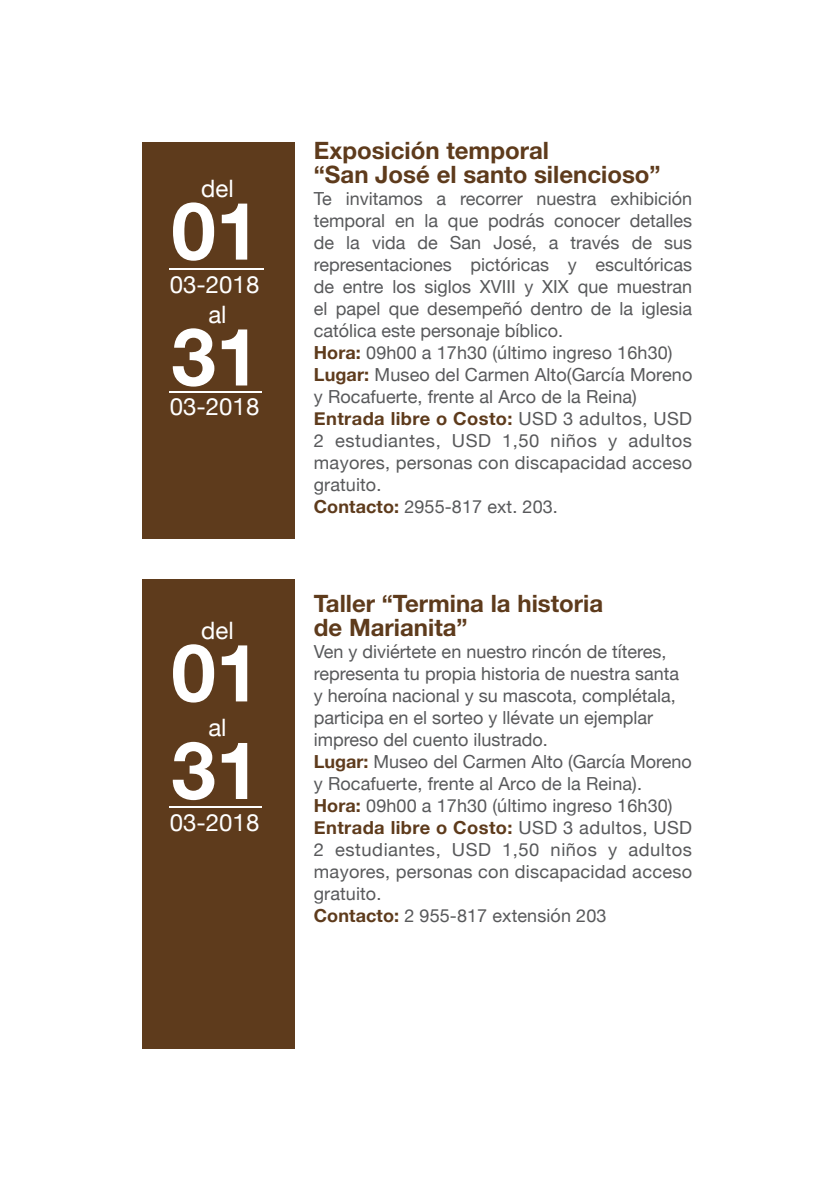
<style>
.page{position:relative;width:834px;height:1191px;background:#fff}
.page>*{position:absolute;margin:0;border:0;box-sizing:border-box;transform-origin:0 0}
.t1{font:700 80px/125.8px "Helvetica Neue LT Std";color:#fff}
.t2{font:700 24px/24px "Helvetica Neue LT Std";color:#5e3b1c}
.t3{font:24px "Helvetica Neue";color:#fff}
.t4{font:18px/22px "Helvetica Neue";color:#58595b}
.s1{font-weight:700;color:#5e3b1c}
</style>
<div class="page">
<div style="left:142px;top:142px;width:152px;height:397px;background:#5e3b1c"></div>
<hr style="left:170px;top:391px;width:92px;height:1px;background:#fff">
<div style="left:142px;top:579px;width:152px;height:470px;background:#5e3b1c"></div>
<hr style="left:170px;top:806px;width:92px;height:2px;background:#fff">
<hr style="left:170px;top:268px;width:94px;height:2px;background:#fff">
<h2 class="t3" style="left:201px;top:171px;width:34px">del</h2>
<h1 class="t1" style="left:171px;top:166px;width:90px">01<br>31</h1>
<h2 class="t3" style="left:170px;top:267px;width:91px">03-2018</h2>
<h2 class="t3" style="left:208px;top:297px;width:20px">al</h2>
<h2 class="t3" style="left:170px;top:389px;width:91px">03-2018</h2>
<h2 class="t3" style="left:201px;top:612px;width:34px">del</h2>
<h1 class="t1" style="left:171px;top:622px;width:90px;line-height:97.6px">01<br>31</h1>
<h2 class="t3" style="left:208px;top:710px;width:20px">al</h2>
<h2 class="t3" style="left:170px;top:805px;width:91px">03-2018</h2>
<h2 class="t2" style="left:314px;top:138px;width:348px">Exposición temporal<br>“San José el santo silencioso”</h2>
<p class="t4" style="left:314px;top:189px;width:380px">Te invitamos a recorrer nuestra exhibición temporal en la que podrás conocer detalles de la vida de San José, a través de sus representaciones pictóricas y escultóricas de entre los siglos XVIII y XIX que muestran el papel que desempeñó dentro de la iglesia católica este personaje bíblico.<br><span class="s1">Hora:</span> 09h00 a 17h30 (último ingreso 16h30)<br><span class="s1">Lugar:</span> Museo del Carmen Alto(García Moreno y Rocafuerte, frente al Arco de la Reina)<br><span class="s1">Entrada libre o Costo:</span> USD 3 adultos, USD 2 estudiantes, USD 1,50 niños y adultos mayores, personas con discapacidad acceso gratuito.<br><span class="s1">Contacto:</span> 2955-817 ext. 203.</p>
<h2 class="t2" style="left:314px;top:591px;width:291px">Taller “Termina la historia de Marianita”</h2>
<p class="t4" style="left:314px;top:642px;width:380px">Ven y diviértete en nuestro rincón de títeres, representa tu propia historia de nuestra santa y heroína nacional y su mascota, complétala, participa en el sorteo y llévate un ejemplar impreso del cuento ilustrado.<br><span class="s1">Lugar:</span> Museo del Carmen Alto (García Moreno y Rocafuerte, frente al Arco de la Reina).<br><span class="s1">Hora:</span> 09h00 a 17h30 (último ingreso 16h30)<br><span class="s1">Entrada libre o Costo:</span> USD 3 adultos, USD 2 estudiantes, USD 1,50 niños y adultos mayores, personas con discapacidad acceso gratuito.<br><span class="s1">Contacto:</span> 2 955-817 extensión 203</p>
</div>
